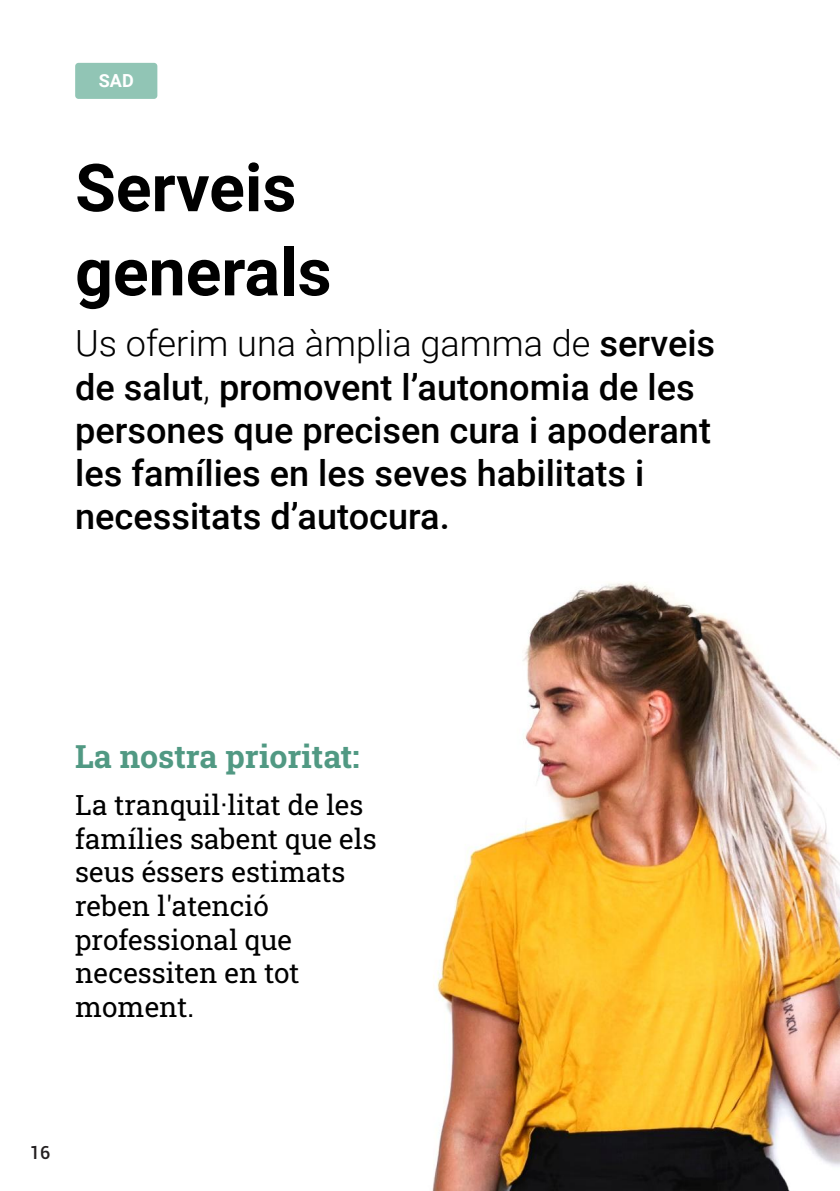
<style>
.page{position:relative;width:840px;height:1191px;background:#fff}
.page>*{position:absolute;margin:0;border:0;box-sizing:border-box;transform-origin:0 0}
.t1{font:700 66px/84.2px "Roboto";color:#000}
.t2{font:500 36px/43.2px "Roboto";color:#000}
.t3{font:700 32px "Roboto Slab";color:#519983}
.t4{font:28px/33.6px "Roboto Slab";color:#000}
.t5{font:700 18px "Roboto";color:#fff}
.t6{font:500 18px "Roboto";color:#231f20}
.s1{font-weight:300}
</style>
<div class="page">
<img style="left:432px;top:582px;width:407px;height:609px">
<div style="left:75px;top:63px;width:82px;height:36px;background:#91c5b5"></div>
<p class="t5" style="left:99px;top:68px;width:36px">SAD</p>
<h1 class="t1" style="left:75px;top:143px;width:258px">Serveis generals</h1>
<p class="t2" style="left:75px;top:321px;width:641px"><span class="s1">Us oferim una àmplia gamma de</span> serveis de salut<span class="s1">,</span> promovent l’autonomia de les persones que precisen cura i apoderant les famílies en les seves habilitats i necessitats d’autocura.</p>
<p class="t3" style="left:75px;top:735px;width:286px">La nostra prioritat:</p>
<p class="t4" style="left:75px;top:787px;width:303px">La tranquil·litat de les famílies sabent que els seus éssers estimats reben l'atenció professional que necessiten en tot moment.</p>
<p class="t6" style="left:30px;top:1140px;width:22px">16</p>
</div>
